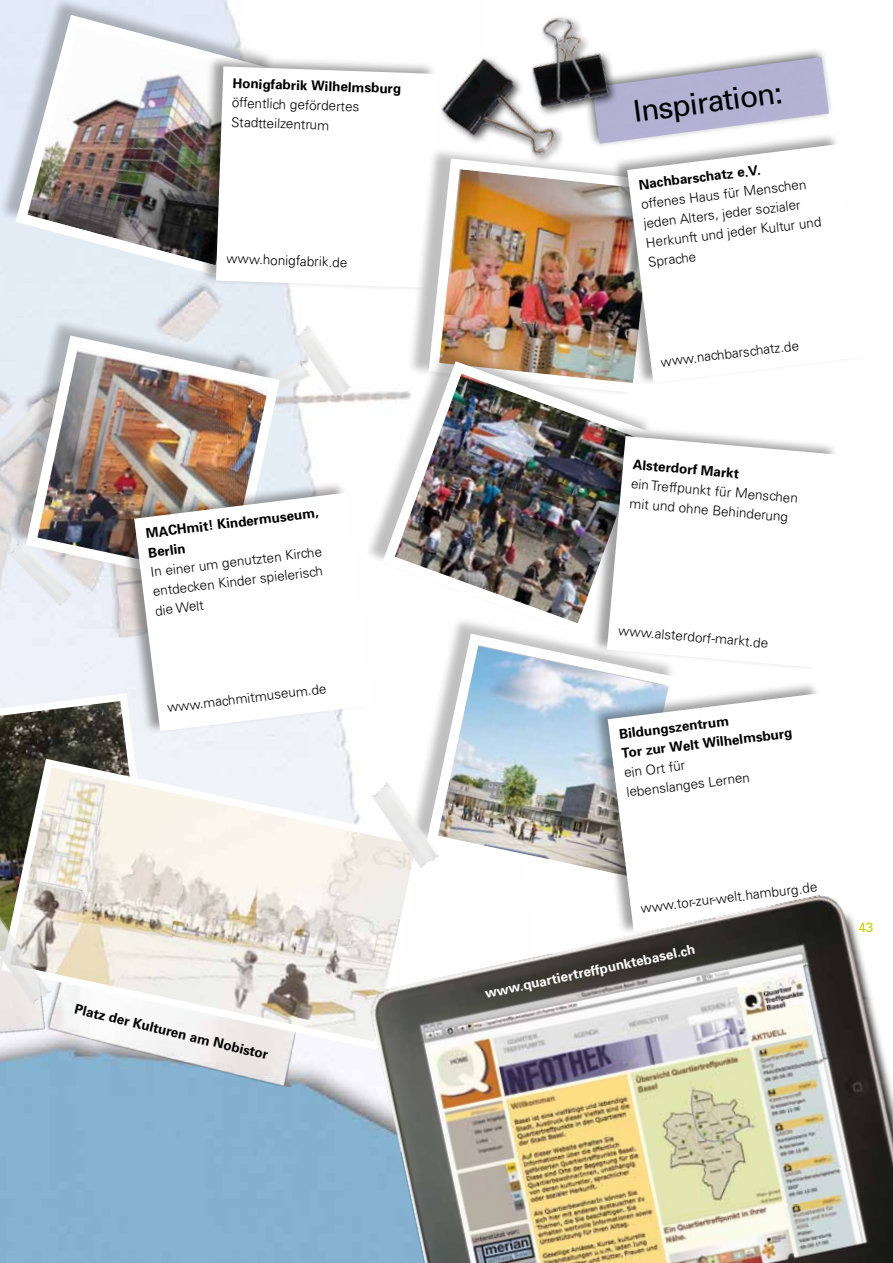
<style>
.page{position:relative;width:893px;height:1263px;background:#fff}
.page>*{position:absolute;margin:0;border:0;box-sizing:border-box;transform-origin:0 0}
.t1{font:30px "Univers";color:#000}
.t2{font:300 13.5px/19.5px "Univers LT Std";color:#000}
.t3{font:700 13.5px/19.5px "Univers";color:#000}
.t4{font:700 13.5px "Univers";color:#fff}
.t5{font:700 13.5px "Univers LT Std";color:#000}
.t6{font:13.5px "Univers";color:#c9d200}
</style>
<div class="page">
<img style="left:0;top:274px;width:364px;height:989px">
<div style="left:0;top:0;width:275px;height:274px;background:#000;opacity:.25"></div>
<img style="left:9px;top:9px;width:266px;height:274px">
<div style="left:200px;top:54px;width:237px;height:238px;background:#000;opacity:.37"></div>
<svg style="left:211px;top:61px;width:201px;height:232px"></svg>
<img style="left:0;top:394px;width:7px;height:67px">
<img style="left:7px;top:587px;width:67px;height:20px">
<img style="left:294px;top:324px;width:58px;height:74px">
<img style="left:286px;top:359px;width:27px;height:52px">
<div style="left:407px;top:146px;width:250px;height:251px;background:#000;opacity:.25"></div>
<img style="left:423px;top:198px;width:188px;height:146px">
<div style="left:611px;top:132px;width:254px;height:254px;background:#000;opacity:.37"></div>
<svg style="left:622px;top:138px;width:243px;height:248px"></svg>
<img style="left:25px;top:737px;width:339px;height:377px">
<img style="left:0;top:658px;width:151px;height:404px">
<svg style="left:0;top:689px;width:161px;height:65px"></svg>
<div style="left:581px;top:47px;width:252px;height:102px;background:#000;opacity:.53"></div>
<img style="left:639px;top:57px;width:190px;height:87px">
<img style="left:428px;top:642px;width:244px;height:226px">
<div style="left:591px;top:681px;width:254px;height:254px;background:#000;opacity:.37"></div>
<svg style="left:602px;top:688px;width:243px;height:199px"></svg>
<img style="left:412px;top:16px;width:227px;height:182px">
<div style="left:7px;top:319px;width:269px;height:268px;background:#000;opacity:.25"></div>
<img style="left:20px;top:330px;width:266px;height:265px">
<div style="left:364px;top:344px;width:289px;height:289px;background:#000;opacity:.25"></div>
<img style="left:376px;top:355px;width:287px;height:287px">
<div style="left:118px;top:481px;width:254px;height:253px;background:#000;opacity:.37"></div>
<svg style="left:129px;top:487px;width:249px;height:250px"></svg>
<div style="left:591px;top:424px;width:247px;height:247px;background:#000;opacity:.37"></div>
<svg style="left:602px;top:431px;width:236px;height:242px"></svg>
<svg style="left:0;top:754px;width:429px;height:300px"></svg>
<img style="left:370px;top:780px;width:70px;height:89px">
<img style="left:0;top:916px;width:52px;height:89px">
<img style="left:359px;top:887px;width:534px;height:376px">
<div style="left:469px;top:933px;width:225px;height:68px;background:#000;opacity:.37"></div>
<p class="t3" style="left:233px;top:73px;width:170px;rotate:2deg">Honigfabrik Wilhelmsburg</p>
<p class="t2" style="left:232px;top:93px;width:129px;rotate:2deg">öffentlich gefördertes<br>Stadtteilzentrum</p>
<p class="t2" style="left:227px;top:248px;width:122px;rotate:2deg">www.honigfabrik.de</p>
<p class="t3" style="left:145px;top:523px;width:176px;rotate:-7deg">MACHmit! Kindermuseum,<br>Berlin</p>
<p class="t2" style="left:149px;top:562px;width:174px;rotate:-7deg">In einer um genutzten Kirche entdecken Kinder spielerisch die Welt</p>
<p class="t2" style="left:166px;top:698px;width:162px;rotate:-7deg">www.machmitmuseum.de</p>
<p class="t5" style="left:77px;top:1001px;width:200px;rotate:13deg">Platz der Kulturen am Nobistor</p>
<h1 class="t1" style="left:631px;top:92px;width:152px;rotate:-7deg">Inspiration:</h1>
<p class="t3" style="left:638px;top:175px;width:124px;rotate:-7deg">Nachbarschatz e.V.</p>
<p class="t2" style="left:640px;top:194px;width:178px;rotate:-7deg">offenes Haus für Menschen jeden Alters, jeder sozialer<br>Herkunft und jeder Kultur und<br>Sprache</p>
<p class="t2" style="left:659px;top:352px;width:141px;rotate:-7deg">www.nachbarschatz.de</p>
<p class="t3" style="left:634px;top:454px;width:108px;rotate:5deg">Alsterdorf Markt</p>
<p class="t2" style="left:632px;top:474px;width:169px;rotate:5deg">ein Treffpunkt für Menschen mit und ohne Behinderung</p>
<p class="t2" style="left:619px;top:620px;width:152px;rotate:5deg">www.alsterdorf-markt.de</p>
<p class="t3" style="left:618px;top:724px;width:173px;rotate:-7deg">Bildungszentrum<br>Tor zur Welt Wilhelmsburg</p>
<p class="t2" style="left:623px;top:763px;width:126px;rotate:-7deg">ein Ort für lebenslanges Lernen</p>
<p class="t2" style="left:639px;top:898px;width:179px;rotate:-7deg">www.tor-zur-welt.hamburg.de</p>
<p class="t4" style="left:483px;top:985px;width:216px;rotate:-12deg">www.quartiertreffpunktebasel.ch</p>
<p class="t6" style="left:858px;top:918px;width:17px">43</p>
</div>
